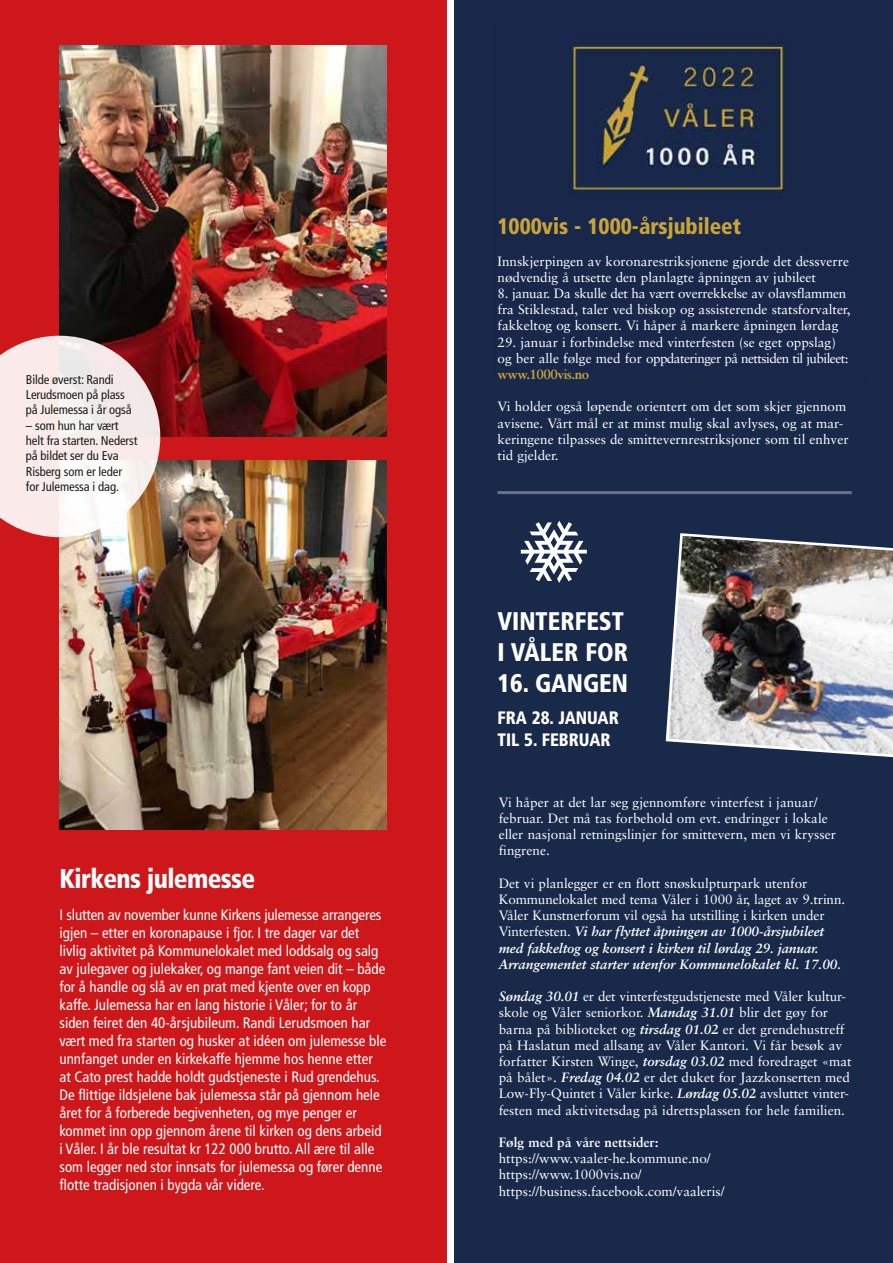
<style>
.page{position:relative;width:893px;height:1263px;background:#fff}
.page>*{position:absolute;margin:0;border:0;box-sizing:border-box;transform-origin:0 0}
.t1{font:900 condensed 27px "Frutiger LT Std";letter-spacing:-.025em;color:#fff;scale:.95 1}
.t2{font:900 condensed 25.5px/30.6px "Frutiger LT Std";color:#fff;scale:.95 1}
.t3{font:900 condensed 22.5px "Frutiger LT Std";color:#c8a43a;scale:.95 1}
.t4{font:900 condensed 18px/21.6px "Frutiger LT Std";color:#fff;scale:.95 1}
.t5{font:condensed 15px/18px "Frutiger LT Std";color:#fff}
.t6{font:13.5px/16.2px "Sabon LT Pro";color:#fff}
.t7{font:700 13.5px "Sabon LT Pro";color:#fff}
.t8{font:700 13.5px "Sabon LT Pro";letter-spacing:-.04em;color:#c8a43a}
.t9{font:condensed 12.75px/15.3px "Frutiger LT Std";letter-spacing:-.01em;color:#1d1d1b}
.s1{font-weight:700;font-style:italic}
</style>
<div class="page">
<div style="left:454px;top:1215px;width:439px;height:48px;background:#18294a"></div>
<div style="left:454px;top:0;width:439px;height:111px;background:#18294a"></div>
<div style="left:826px;top:48px;width:67px;height:1167px;background:#18294a"></div>
<div style="left:454px;top:111px;width:372px;height:1104px;background:#18294a"></div>
<img style="left:493px;top:23px;width:373px;height:356px">
<div style="left:454px;top:380px;width:372px;height:142px;background:#18294a"></div>
<div style="left:0;top:0;width:446px;height:1263px;background:#cd171a"></div>
<img style="left:60px;top:460px;width:326px;height:369px">
<img style="left:60px;top:45px;width:326px;height:391px">
<svg style="left:0;top:336px;width:160px;height:201px;background:#ebd5d3"></svg>
<img style="left:664px;top:532px;width:228px;height:228px">
<hr style="left:892px;top:491px;width:1px;height:309px;background:#fff">
<svg style="left:521px;top:521px;width:66px;height:62px"></svg>
<hr style="left:497px;top:491px;width:355px;height:3px;background:#fff">
<p class="t9" style="left:26px;top:372px;width:107px">Bilde øverst: Randi<br>Lerudsmoen på plass på Julemessa i år også</p>
<p class="t9" style="left:26px;top:418px;width:113px">– som hun har vært helt fra starten. Nederst på bildet ser du Eva<br>Risberg som er leder for Julemessa i dag.</p>
<h1 class="t1" style="left:60px;top:862px;width:207px">Kirkens julemesse</h1>
<p class="t5" style="left:60px;top:906px;width:328px">I slutten av november kunne Kirkens julemesse arrangeres igjen – etter en koronapause i fjor. I tre dager var det livlig aktivitet på Kommunelokalet med loddsalg og salg av julegaver og julekaker, og mange fant veien dit – både for å handle og slå av en prat med kjente over en kopp kaffe. Julemessa har en lang historie i Våler; for to år siden feiret den 40-årsjubileum. Randi Lerudsmoen har vært med fra starten og husker at idéen om julemesse ble unnfanget under en kirkekaffe hjemme hos henne etter at Cato prest hadde holdt gudstjeneste i Rud grendehus.<br>De flittige ildsjelene bak julemessa står på gjennom hele året for å forberede begivenheten, og mye penger er kommet inn opp gjennom årene til kirken og dens arbeid i Våler. I år ble resultat kr 122 000 brutto. All ære til alle som legger ned stor innsats for julemessa og fører denne flotte tradisjonen i bygda vår videre.</p>
<h3 class="t3" style="left:497px;top:212px;width:258px">1000vis - 1000-årsjubileet</h3>
<p class="t6" style="left:497px;top:252px;width:353px">Innskjerpingen av koronarestriksjonene gjorde det dessverre nødvendig å utsette den planlagte åpningen av jubileet</p>
<p class="t6" style="left:497px;top:285px;width:354px">8. januar. Da skulle det ha vært overrekkelse av olavsflammen fra Stiklestad, taler ved biskop og assisterende statsforvalter, fakkeltog og konsert. Vi håper å markere åpningen lørdag</p>
<p class="t6" style="left:497px;top:333px;width:353px">29. januar i forbindelse med vinterfesten (se eget oppslag) og ber alle følge med for oppdateringer på nettsiden til jubileet:</p>
<p class="t8" style="left:497px;top:366px;width:93px">www.1000vis.no</p>
<p class="t6" style="left:497px;top:398px;width:353px">Vi holder også løpende orientert om det som skjer gjennom avisene. Vårt mål er at minst mulig skal avlyses, og at mar&shy;keringene tilpasses de smittevernrestriksjoner som til enhver tid gjelder.</p>
<h2 class="t2" style="left:497px;top:606px;width:139px">VINTERFEST<br>I VÅLER FOR</h2>
<h2 class="t2" style="left:497px;top:667px;width:139px">16. GANGEN</h2>
<h3 class="t4" style="left:497px;top:707px;width:129px">FRA 28. JANUAR<br>TIL 5. FEBRUAR</h3>
<p class="t6" style="left:499px;top:793px;width:339px">Vi håper at det lar seg gjennomføre vinterfest i januar/ februar. Det må tas forbehold om evt. endringer i lokale eller nasjonal retningslinjer for smittevern, men vi krysser fingrene.</p>
<p class="t6" style="left:499px;top:874px;width:348px">Det vi planlegger er en flott snøskulpturpark utenfor Kommunelokalet med tema Våler i 1000 år, laget av 9.trinn.<br>Våler Kunstnerforum vil også ha utstilling i kirken under Vinterfesten. <span class="s1">Vi har flyttet åpningen av 1000-årsjubileet med fakkeltog og konsert i kirken til lørdag 29. januar.<br>Arrangementet starter utenfor Kommunelokalet kl. 17.00.</span></p>
<p class="t6" style="left:499px;top:988px;width:354px"><span class="s1">Søndag 30.01</span> er det vinterfestgudstjeneste med Våler kultur&shy;skole og Våler seniorkor. <span class="s1">Mandag 31.01</span> blir det gøy for barna på biblioteket og <span class="s1">tirsdag 01.02</span> er det grendehustreff på Haslatun med allsang av Våler Kantori. Vi får besøk av forfatter Kirsten Winge, <span class="s1">torsdag 03.02</span> med foredraget «mat på bålet». <span class="s1">Fredag 04.02</span> er det duket for Jazzkonserten med Low-Fly-Quintet i Våler kirke. <span class="s1">Lørdag 05.02</span> avsluttet vinter&shy;festen med aktivitetsdag på idrettsplassen for hele familien.</p>
<p class="t7" style="left:499px;top:1134px;width:161px">Følg med på våre nettsider:</p>
<p class="t6" style="left:499px;top:1150px;width:227px">https://www.vaaler-he.kommune.no/ https://www.1000vis.no/ https://business.facebook.com/vaaleris/</p>
</div>
